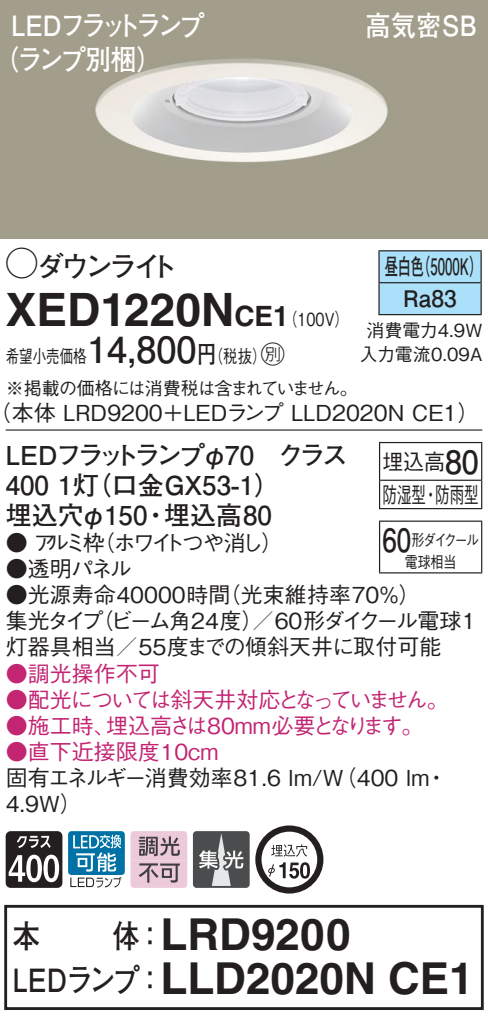
<style>
.page{position:relative;width:488px;height:1019px;background:#fff}
.page>*{position:absolute;margin:0;border:0;box-sizing:border-box;transform-origin:0 0}
.t1{font:700 46px "Helvetica LT Std";color:#231f20}
.t2{font:700 44px "Helvetica LT Std";color:#231f20}
.t3{font:700 36px "Futo Go B101 Pro";color:#231f20}
.t4{font:700 32px "Futo Go B101 Pro";color:#231f20;scale:.85 1}
.t5{font:700 32px "Futo Go B101 Pro";color:#231f20;scale:.95 1}
.t6{font:700 32px "Futo Go B101 Pro";color:#231f20;scale:.81 1}
.t7{font:700 28px/34px "Futo Go B101 Pro";letter-spacing:-.12em;color:#fff;scale:.9 1}
.t8{font:700 28px "Futo Go B101 Pro";letter-spacing:-.15em;color:#231f20}
.t9{font:700 28px "Futo Go B101 Pro";letter-spacing:-.055em;color:#fff;scale:.9 1}
.t10{font:700 28px "Helvetica LT Std";color:#231f20}
.t11{font:700 26px "Futo Go B101 Pro";color:#231f20}
.t12{font:700 26px "Futo Go B101 Pro";letter-spacing:-.145em;color:#231f20}
.t13{font:24px "Ford Classification 1";color:#231f20}
.t14{font:700 22.8px/32px "Futo Go B101 Pro";color:#231f20;scale:.58 1}
.t15{font:500 22px/26px "Gothic BBB Pro";color:#231f20}
.t16{font:500 22px/26px "Gothic BBB Pro";letter-spacing:-.095em;color:#c32573}
.t17{font:500 22px "Gothic BBB Pro";color:#c32573}
.t18{font:500 22px "Gothic BBB Pro";letter-spacing:-.065em;color:#231f20}
.t19{font:500 22px "Gothic BBB Pro";letter-spacing:-.15em;color:#231f20}
.t20{font:500 22px/33.2px "Gothic BBB Pro";color:#231f20;scale:.95 1}
.t21{font:500 22px "Gothic BBB Pro";letter-spacing:-.04em;color:#231f20}
.t22{font:500 18px/31.6px "Gothic BBB Pro";letter-spacing:-.04em;color:#231f20;scale:.75 1}
.t23{font:500 18px/24px "Gothic BBB Pro";color:#231f20;text-align:center}
.t24{font:500 18px "Gothic BBB Pro";color:#231f20;scale:.8 1}
.t25{font:500 16px "Gothic BBB Pro";letter-spacing:-.11em;color:#231f20;scale:.81 1}
.s1{font-family:"Ford Classification 1";font-weight:400;font-size:32px}
.s2{font-size:46px}
.s3{font-family:"Helvetica LT Std";font-weight:700;font-size:28px}
.s4{font-family:"Gothic BBB Pro";font-weight:500;font-size:18px}
.s5{font-family:"Futo Go B101 Pro";font-weight:700;font-size:24px}
</style>
<div class="page">
<img style="left:0;top:0;width:488px;height:238px">
<svg style="left:6px;top:831px;width:56px;height:56px"></svg>
<div style="left:68px;top:830px;width:57px;height:44px;background:linear-gradient(to right,#0071a5,#0071a5);border-radius:3px"></div>
<svg style="left:70px;top:834px;width:51px;height:53px"></svg>
<svg style="left:130px;top:831px;width:57px;height:56px;background:#c9aeba"></svg>
<svg style="left:196px;top:833px;width:50px;height:51px;background:#78797a"></svg>
<div style="left:193px;top:830px;width:56px;height:57px;border:2px solid #4b4c4d;border-radius:3px"></div>
<svg style="left:255px;top:825px;width:68px;height:68px"></svg>
<svg style="left:300px;top:862px;width:10px;height:16px"></svg>
<hr style="left:6px;top:429px;width:476px;height:1px;background:#231f20">
<div style="left:379px;top:251px;width:101px;height:63px;background:#aae0f9"></div>
<hr style="left:378px;top:250px;width:103px;height:1px;background:#231f20">
<hr style="left:378px;top:251px;width:1px;height:31px;background:#231f20">
<hr style="left:480px;top:251px;width:1px;height:31px;background:#231f20">
<hr style="left:378px;top:282px;width:103px;height:1px;background:#231f20">
<hr style="left:378px;top:283px;width:1px;height:31px;background:#231f20">
<hr style="left:480px;top:283px;width:1px;height:31px;background:#231f20">
<hr style="left:378px;top:314px;width:103px;height:1px;background:#231f20">
<hr style="left:379px;top:443px;width:1px;height:37px;background:#231f20">
<svg style="left:379px;top:480px;width:1px;height:28px"></svg>
<hr style="left:379px;top:442px;width:103px;height:1px;background:#231f20">
<hr style="left:481px;top:443px;width:1px;height:37px;background:#231f20">
<svg style="left:481px;top:480px;width:1px;height:28px"></svg>
<hr style="left:380px;top:479px;width:101px;height:2px;background:#231f20">
<hr style="left:379px;top:508px;width:103px;height:1px;background:#231f20">
<hr style="left:379px;top:521px;width:1px;height:51px;background:#231f20">
<hr style="left:379px;top:520px;width:103px;height:1px;background:#231f20">
<hr style="left:481px;top:521px;width:1px;height:51px;background:#231f20">
<hr style="left:379px;top:572px;width:103px;height:1px;background:#231f20">
<div style="left:4px;top:904px;width:479px;height:105px;border:3px solid #231f20"></div>
<p class="t7" style="left:-7px;top:5px;width:237px;text-indent:18px">LEDフラットランプ（ランプ別梱(</p>
<p class="t9" style="left:365px;top:3px;width:125px">高気密SB</p>
<p class="t8" style="left:6px;top:244px;width:174px"><span class="s1">A</span>ダウンライト</p>
<p class="t14" style="left:417px;top:248px;width:115px">（5000 (K</p>
<p class="t14" style="left:403px;top:248px;width:94px;text-indent:-19px">昼白色<br>Ra83</p>
<h1 class="t1" style="left:6px;top:281px;width:197px">XED1220</h1>
<p class="t10" style="left:201px;top:299px;width:74px"><span class="s2">N</span>CE</p>
<p class="t24" style="left:273px;top:304px;width:96px">（<span class="s3">1</span> 100 (V</p>
<p class="t23" style="left:359px;top:315px;width:124px">消費電力4.9W入力電流0.09A</p>
<h3 class="t3" style="left:87px;top:321px;width:111px">14,800</h3>
<p class="t13" style="left:252px;top:342px;width:34px">C<span class="s4">）</span></p>
<p class="t24" style="left:197px;top:342px;width:70px">（<span class="s5">円</span>税抜</p>
<p class="t22" style="left:6px;top:338px;width:471px">希望小売価格<br>※掲載の価格には消費税は含まれていません。</p>
<p class="t15" style="left:-10px;top:397px;width:491px">（本体 LRD9200＋LEDランプ LLD2020N CE1(</p>
<p class="t12" style="left:6px;top:434px;width:343px">LEDフラットランプφ70　クラス</p>
<p class="t11" style="left:6px;top:464px;width:276px">400 （灯1 口金GX53-1(</p>
<p class="t11" style="left:164px;top:494px;width:109px">埋込高80</p>
<h3 class="t5" style="left:445px;top:435px;width:37px">80</h3>
<p class="t20" style="left:382px;top:442px;width:103px">埋込高<br>防湿型・防雨型</p>
<p class="t25" style="left:411px;top:527px;width:85px">形ダイクール</p>
<p class="t11" style="left:6px;top:494px;width:143px">埋込穴φ150</p>
<p class="t19" style="left:93px;top:525px;width:191px">（ホワイトつや消し(</p>
<p class="t11" style="left:143px;top:494px;width:27px">・</p>
<h3 class="t6" style="left:382px;top:514px;width:37px">60</h3>
<p class="t25" style="left:404px;top:549px;width:65px">電球相当</p>
<p class="t15" style="left:6px;top:527px;width:101px">● アルミ枠</p>
<p class="t15" style="left:6px;top:553px;width:128px">●透明パネル</p>
<p class="t15" style="left:219px;top:579px;width:203px">（光束維持率70％(</p>
<p class="t15" style="left:6px;top:579px;width:226px">●光源寿命40000時間</p>
<p class="t21" style="left:92px;top:603px;width:173px">（ビーム角24度）</p>
<p class="t15" style="left:6px;top:605px;width:437px">集光タイプ<br>灯器具相当／55度までの傾斜天井に取付可能</p>
<p class="t17" style="left:6px;top:655px;width:156px">●調光操作不可</p>
<p class="t16" style="left:106px;top:683px;width:344px;text-indent:-100px">●配光については斜天井対応となっていません。埋込高さは80mm必要となります。</p>
<p class="t18" style="left:252px;top:603px;width:225px">／60形ダイクール電球1</p>
<p class="t17" style="left:6px;top:707px;width:112px">●施工時、</p>
<p class="t17" style="left:6px;top:733px;width:214px">●直下近接限度10cm</p>
<p class="t15" style="left:6px;top:761px;width:425px">固有エネルギー消費効率81.6 lm （W/ 400 lm<br>4.9W(</p>
<p class="t15" style="left:425px;top:761px;width:23px">・</p>
<h3 class="t4" style="left:13px;top:909px;width:34px">本</h3>
<h3 class="t4" style="left:113px;top:909px;width:62px">体：</h3>
<h2 class="t2" style="left:160px;top:907px;width:192px">LRD9200</h2>
<h3 class="t4" style="left:13px;top:953px;width:179px">LEDランプ：</h3>
<h2 class="t2" style="left:160px;top:951px;width:314px">LLD2020N CE1</h2>
</div>
